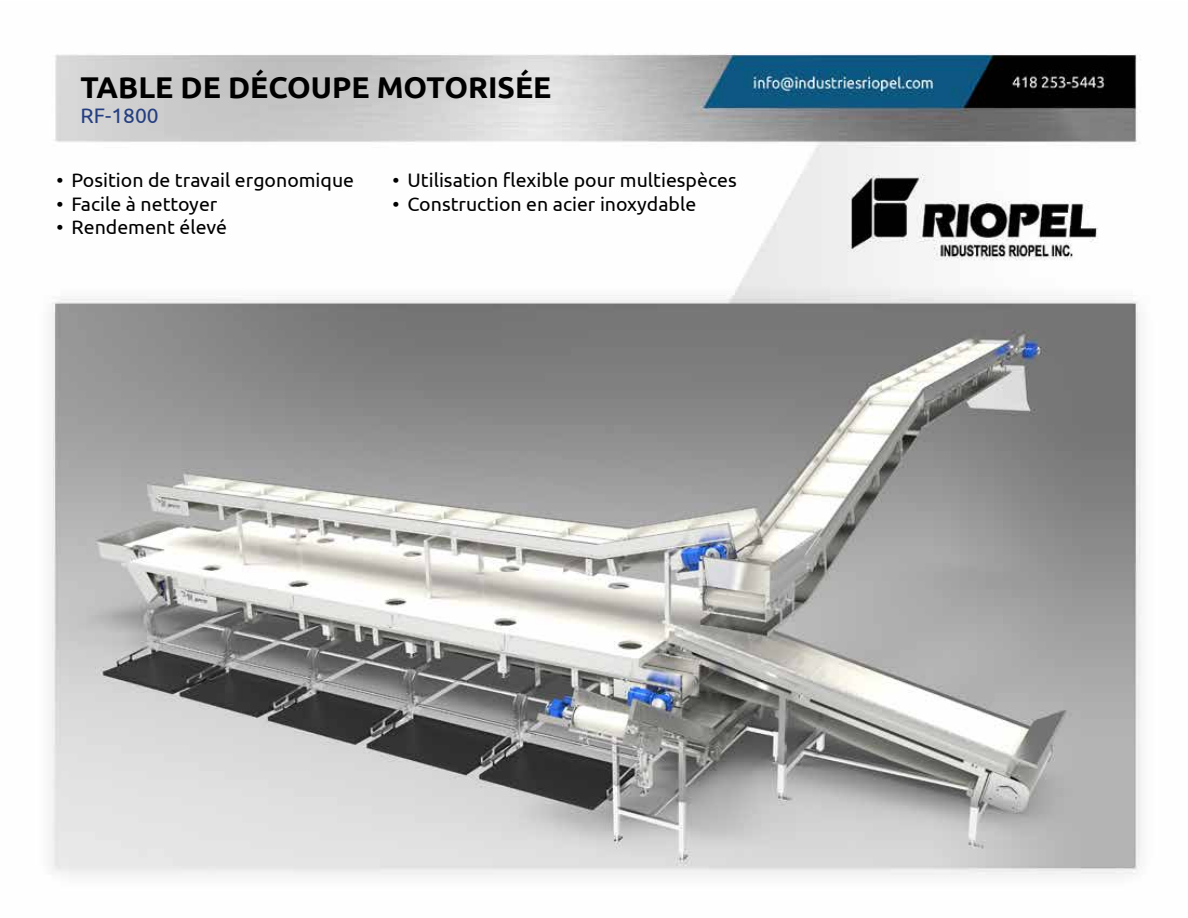
<style>
.page{position:relative;width:1188px;height:918px;background:#fff}
.page>*{position:absolute;margin:0;border:0;box-sizing:border-box;transform-origin:0 0}
.t1{font:700 30px "Ubuntu";color:#000}
.t2{font:21px "Ubuntu";color:#243e81}
.t3{font:19.5px "Ubuntu";color:#000}
</style>
<div class="page">
<img style="left:51px;top:53px;width:1091px;height:822px">
<h1 class="t1" style="left:81px;top:69px;width:472px">TABLE DE DÉCOUPE MOTORISÉE</h1>
<p class="t2" style="left:81px;top:103px;width:80px">RF-1800</p>
<p class="t3" style="left:57px;top:169px;width:299px">• Position de travail ergonomique</p>
<p class="t3" style="left:57px;top:192px;width:162px">• Facile à nettoyer</p>
<p class="t3" style="left:57px;top:215px;width:172px">• Rendement élevé</p>
<p class="t3" style="left:393px;top:169px;width:346px">• Utilisation flexible pour multiespèces</p>
<p class="t3" style="left:393px;top:192px;width:305px">• Construction en acier inoxydable</p>
</div>
